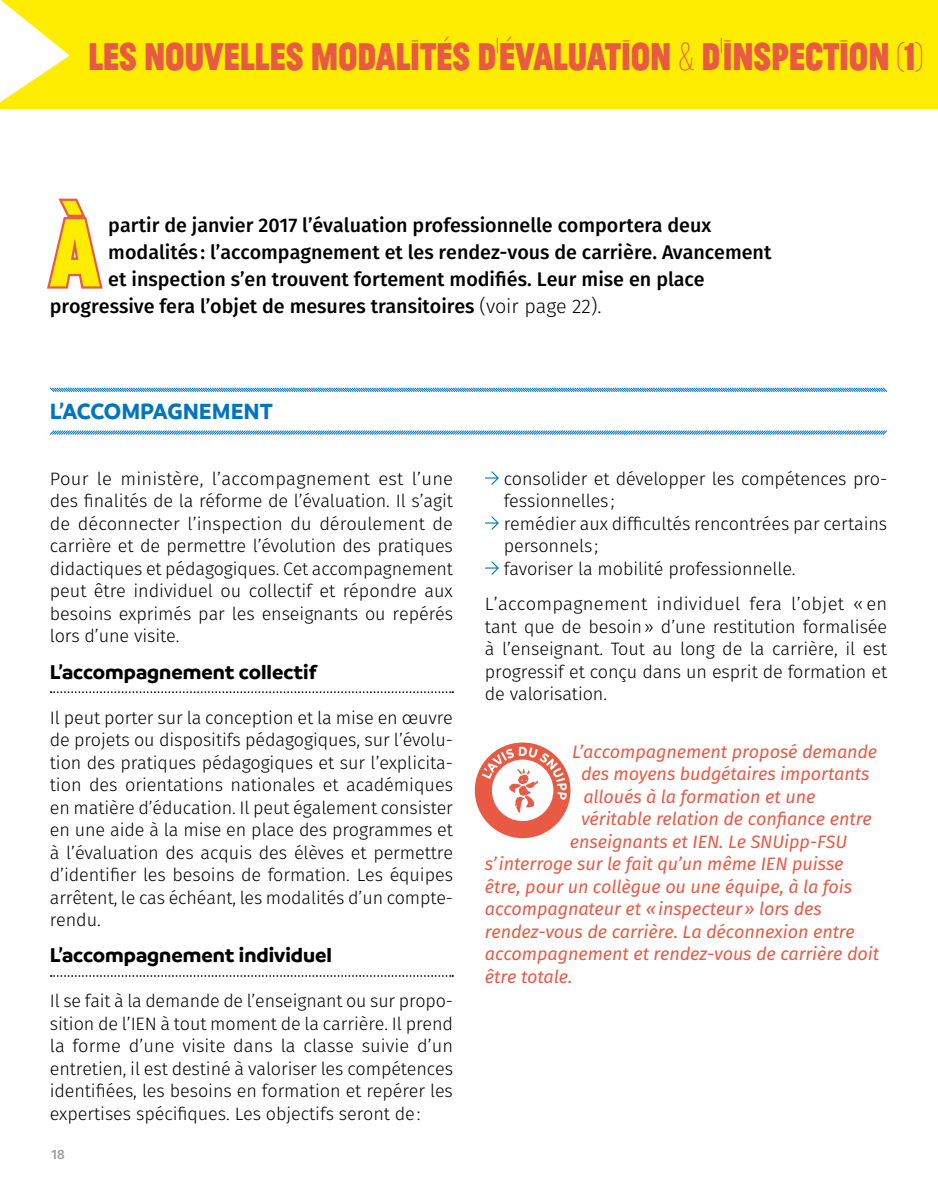
<style>
.page{position:relative;width:938px;height:1193px;background:#fff}
.page>*{position:absolute;margin:0;border:0;box-sizing:border-box;transform-origin:0 0}
.t1{font:700 101.02px "Jean Luc";color:#ffed00}
.t2{font:100 40.5px "Jean Luc";letter-spacing:-.02em;color:#e95a44}
.t3{font:700 23.62px "Branding";color:#0075bf}
.t4{font:700 21.38px "Branding";color:#000}
.t5{font:500 19.8px "Fira Sans";color:#000}
.t6{font:300 18px/22.5px "Fira Sans";letter-spacing:-.005em;color:#000;text-align:justify}
.t7{font:italic 18px "Fira Sans";letter-spacing:-.005em;color:#e95a44}
.t8{font:500 13.5px "Fira Sans";color:#9d9d9c}
.s1{font-weight:300}
</style>
<div class="page">
<div style="left:0;top:0;width:938px;height:108px;background:#ffed00"></div>
<svg style="left:475px;top:742px;width:95px;height:96px"></svg>
<svg style="left:47px;top:198px;width:56px;height:91px"></svg>
<svg style="left:50px;top:387px;width:838px;height:5px;background:#82bbdf"></svg>
<svg style="left:50px;top:430px;width:838px;height:5px;background:#82badf"></svg>
<svg style="left:51px;top:691px;width:402px;height:2px"></svg>
<svg style="left:51px;top:975px;width:402px;height:2px"></svg>
<svg style="left:485px;top:471px;width:14px;height:14px"></svg>
<svg style="left:485px;top:516px;width:14px;height:14px"></svg>
<svg style="left:485px;top:561px;width:14px;height:14px"></svg>
<svg style="left:0;top:0;width:70px;height:102px"></svg>
<h2 class="t2" style="left:88px;top:29px;width:837px">LES NOUVELLES MODALITÉS D’ÉVALUATION &amp; D’INSPECTION (1)</h2>
<h1 class="t1" style="left:49px;top:183px;width:52px">À</h1>
<p class="t5" style="left:108px;top:212px;width:604px">partir de janvier 2017 l’évaluation professionnelle comportera deux</p>
<p class="t5" style="left:108px;top:239px;width:664px">modalités : l’accompagnement et les rendez-vous de carrière. Avancement</p>
<p class="t5" style="left:108px;top:265px;width:598px">et inspection s’en trouvent fortement modifiés. Leur mise en place</p>
<p class="t5" style="left:50px;top:292px;width:553px">progressive fera l’objet de mesures transitoires <span class="s1">(voir page 22).</span></p>
<h3 class="t3" style="left:50px;top:397px;width:224px">L’ACCOMPAGNEMENT</h3>
<p class="t6" style="left:50px;top:467px;width:405px">Pour le ministère, l’accompagnement est l’une des finalités de la réforme de l’évaluation. Il s’agit de déconnecter l’inspection du déroulement de carrière et de permettre l’évolution des pratiques didactiques et pédagogiques. Cet accompagnement peut être individuel ou collectif et répondre aux besoins exprimés par les enseignants ou repérés lors d’une visite.</p>
<p class="t4" style="left:50px;top:659px;width:268px">L’accompagnement collectif</p>
<p class="t6" style="left:50px;top:706px;width:405px">Il peut porter sur la conception et la mise en œuvre de projets ou dispositifs pédagogiques, sur l’évolu&shy;tion des pratiques pédagogiques et sur l’explicita&shy;tion des orientations nationales et académiques en matière d’éducation. Il peut également consister en une aide à la mise en place des programmes et à l’évaluation des acquis des élèves et permettre d’identifier les besoins de formation. Les équipes arrêtent, le cas échéant, les modalités d’un compte&shy;rendu.</p>
<p class="t4" style="left:50px;top:943px;width:284px">L’accompagnement individuel</p>
<p class="t6" style="left:50px;top:990px;width:405px">Il se fait à la demande de l’enseignant ou sur propo&shy;sition de l’IEN à tout moment de la carrière. Il prend la forme d’une visite dans la classe suivie d’un entretien, il est destiné à valoriser les compétences identifiées, les besoins en formation et repérer les expertises spécifiques. Les objectifs seront de:</p>
<p class="t8" style="left:51px;top:1144px;width:15px">18</p>
<p class="t6" style="left:504px;top:467px;width:385px;text-align:left">consolider et développer les compétences pro&shy;fessionnelles;<br>remédier aux difficultés rencontrées par certains personnels;<br>favoriser la mobilité professionnelle.</p>
<p class="t6" style="left:485px;top:592px;width:404px">L’accompagnement individuel fera l’objet « en tant que de besoin» d’une restitution formalisée à l’enseignant. Tout au long de la carrière, il est progressif et conçu dans un esprit de formation et de valorisation.</p>
<p class="t7" style="left:572px;top:739px;width:307px">L’accompagnement proposé demande</p>
<p class="t7" style="left:581px;top:761px;width:290px">des moyens budgétaires importants</p>
<p class="t7" style="left:583px;top:784px;width:234px">alloués à la formation et une</p>
<p class="t7" style="left:581px;top:806px;width:292px">véritable relation de confiance entre</p>
<p class="t7" style="left:570px;top:829px;width:279px">enseignants et IEN. Le SNUipp-FSU</p>
<p class="t7" style="left:485px;top:851px;width:360px">s’interroge sur le fait qu’un même IEN puisse</p>
<p class="t7" style="left:485px;top:874px;width:369px">être, pour un collègue ou une équipe, à la fois</p>
<p class="t7" style="left:485px;top:896px;width:338px">accompagnateur et «inspecteur» lors des</p>
<p class="t7" style="left:485px;top:919px;width:371px">rendez-vous de carrière. La déconnexion entre</p>
<p class="t7" style="left:485px;top:941px;width:396px">accompagnement et rendez-vous de carrière doit</p>
<p class="t7" style="left:485px;top:964px;width:89px">être totale.</p>
</div>
